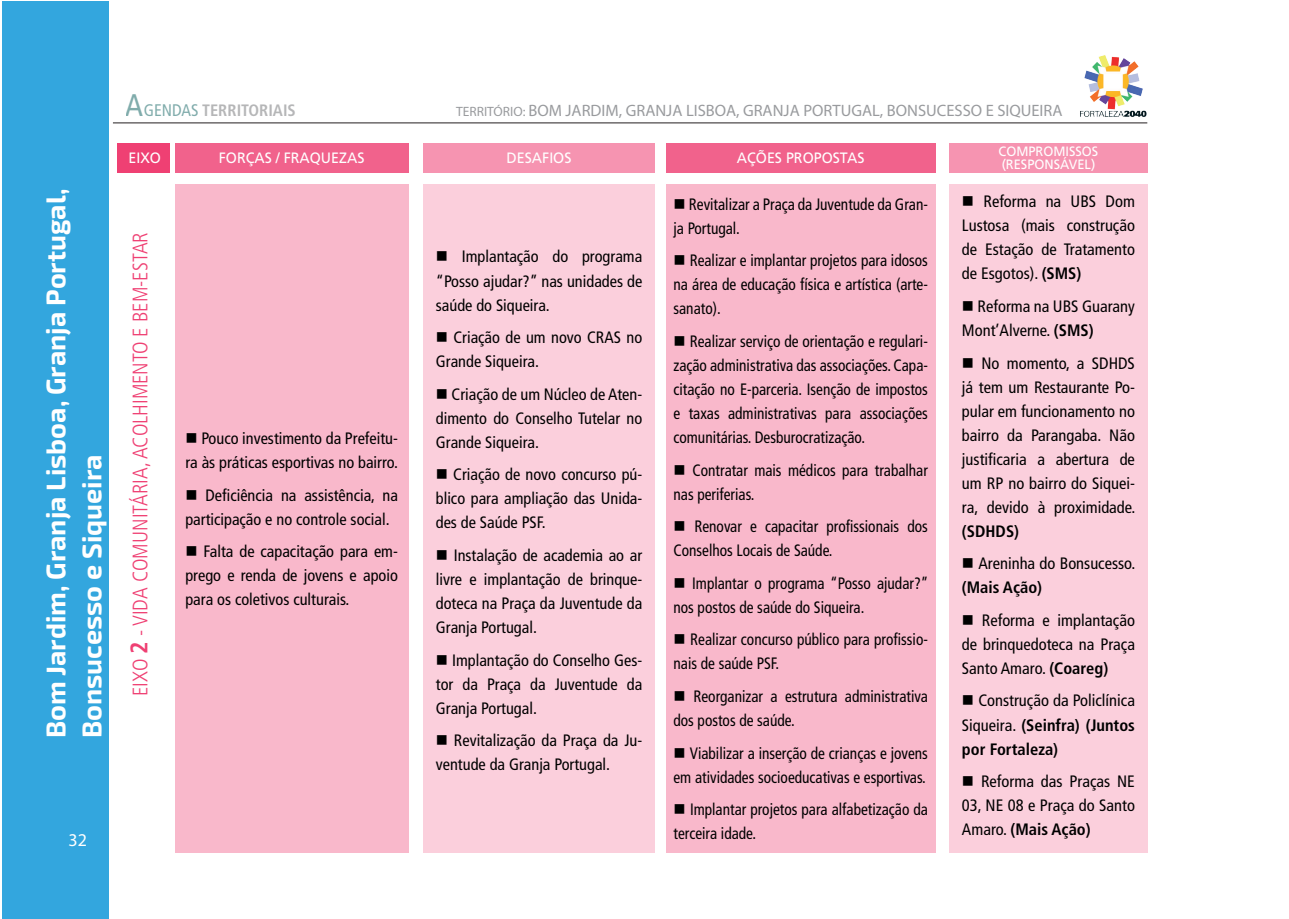
<style>
.page{position:relative;width:1289px;height:919px;background:#fff}
.page>*{position:absolute;margin:0;border:0;box-sizing:border-box;transform-origin:0 0}
.t1{font:700 27px/36px "Exo 2.0";color:#fff}
.t2{font:300 condensed 21px "Frutiger LT Std";color:#ef4073}
.t3{font:18px "Myriad Pro";color:#fff}
.t4{font:condensed 16.5px/24px "Frutiger LT Std";color:#000;text-align:justify}
.t5{font:condensed 16.5px/24px "Frutiger LT Std";color:#000;scale:.93 1}
.t6{font:16.5px "Myriad Pro";color:#999b9e}
.t7{font:700 condensed 16.5px "Frutiger LT Std";color:#6c6d70}
.t8{font:700 condensed 16.5px "Frutiger LT Std";color:#000}
.t9{font:15px "Frutiger LT Std";color:#fff;scale:.95 1}
.t10{font:13.5px/12.8px "Frutiger LT Std";color:#fff;scale:.95 1}
.s1{font-weight:400;font-size:31.2px;color:#025958}
.s2{font-weight:400;font-size:16.8px;color:#025958}
.s3{font-size:13.5px}
.s4{font-weight:700;font-size:24px}
.s5{font-weight:700}
</style>
<div class="page">
<div style="left:2px;top:1px;width:107px;height:917px;background:#33a6de"></div>
<hr style="left:113px;top:122px;width:1034px;height:1px;background:#231f20">
<img style="left:1080px;top:55px;width:67px;height:62px">
<div style="left:949px;top:184px;width:198px;height:668px;background:#fbcfdc"></div>
<div style="left:666px;top:184px;width:269px;height:668px;background:#f9b8cb"></div>
<div style="left:423px;top:184px;width:232px;height:668px;background:#fbcfdc"></div>
<div style="left:175px;top:184px;width:233px;height:668px;background:#f9b8cb"></div>
<div style="left:175px;top:143px;width:233px;height:30px;background:#f1628c"></div>
<div style="left:117px;top:143px;width:53px;height:30px;background:#ef4073"></div>
<div style="left:423px;top:143px;width:232px;height:30px;background:#f694b1"></div>
<div style="left:666px;top:143px;width:269px;height:30px;background:#f1628c"></div>
<div style="left:949px;top:144px;width:198px;height:29px;background:#f694b1"></div>
<h1 class="t1" style="left:39px;top:738px;width:550px;rotate:-90deg">Bom Jardim, Granja Lisboa, Granja Portugal,<br>Bonsucesso e Siqueira</h1>
<p class="t3" style="left:69px;top:828px;width:20px">32</p>
<p class="t7" style="left:126px;top:101px;width:171px"><span class="s1">A</span><span class="s2">GENDAS</span> TERRITORIAIS</p>
<p class="t6" style="left:456px;top:100px;width:608px"><span class="s3">TERRITÓRIO:</span> BOM JARDIM, GRANJA LISBOA, GRANJA PORTUGAL, BONSUCESSO E SIQUEIRA</p>
<p class="t9" style="left:128px;top:149px;width:36px">EIXO</p>
<p class="t9" style="left:219px;top:149px;width:155px">FORÇAS / FRAQUEZAS</p>
<p class="t9" style="left:506px;top:149px;width:70px">DESAFIOS</p>
<p class="t9" style="left:737px;top:149px;width:136px">AÇÕES PROPOSTAS</p>
<p class="t10" style="left:998px;top:145px;width:107px">COMPROMISSOS (RESPONSÁVEL)</p>
<p class="t2" style="left:128px;top:696px;width:465px;rotate:-90deg">EIXO <span class="s4">2</span> - VIDA COMUNITÁRIA, ACOLHIMENTO E BEM-ESTAR</p>
<p class="t4" style="left:185px;top:426px;width:214px">■ Pouco investimento da Prefeitu&shy;ra às práticas esportivas no bairro.</p>
<p class="t4" style="left:185px;top:483px;width:214px">■ Deficiência na assistência, na participação e no controle social.</p>
<p class="t4" style="left:185px;top:539px;width:214px">■ Falta de capacitação para em&shy;prego e renda de jovens e apoio para os coletivos culturais.</p>
<p class="t4" style="left:436px;top:245px;width:208px">■ Implantação do programa “Posso ajudar?” nas unidades de saúde do Siqueira.</p>
<p class="t4" style="left:436px;top:325px;width:208px">■ Criação de um novo CRAS no<br>Grande Siqueira.</p>
<p class="t4" style="left:436px;top:382px;width:208px">■ Criação de um Núcleo de Aten&shy;dimento do Conselho Tutelar no Grande Siqueira.</p>
<p class="t4" style="left:436px;top:462px;width:208px">■ Criação de novo concurso pú&shy;blico para ampliação das Unida&shy;des de Saúde PSF.</p>
<p class="t4" style="left:436px;top:543px;width:208px">■ Instalação de academia ao ar livre e implantação de brinque&shy;doteca na Praça da Juventude da Granja Portugal.</p>
<p class="t4" style="left:436px;top:647px;width:208px">■ Implantação do Conselho Ges&shy;tor da Praça da Juventude da Granja Portugal.</p>
<p class="t4" style="left:436px;top:728px;width:208px">■ Revitalização da Praça da Ju&shy;ventude da Granja Portugal.</p>
<p class="t5" style="left:673px;top:192px;width:275px">■ Revitalizar a Praça da Juventude da Gran&shy;ja Portugal.</p>
<p class="t5" style="left:673px;top:249px;width:275px;text-align:justify">■ Realizar e implantar projetos para idosos na área de educação física e artística (arte&shy;sanato).</p>
<p class="t5" style="left:673px;top:329px;width:275px;text-align:justify">■ Realizar serviço de orientação e regulari&shy;zação administrativa das associações. Capa&shy;citação no E-parceria. Isenção de impostos e taxas administrativas para associações comunitárias. Desburocratização.</p>
<p class="t5" style="left:673px;top:458px;width:275px">■ Contratar mais médicos para trabalhar nas periferias.</p>
<p class="t5" style="left:673px;top:514px;width:275px">■ Renovar e capacitar profissionais dos<br>Conselhos Locais de Saúde.</p>
<p class="t5" style="left:673px;top:571px;width:276px">■ Implantar o programa “Posso ajudar?” nos postos de saúde do Siqueira.</p>
<p class="t5" style="left:673px;top:627px;width:275px">■ Realizar concurso público para profissio&shy;nais de saúde PSF.</p>
<p class="t5" style="left:673px;top:684px;width:275px">■ Reorganizar a estrutura administrativa dos postos de saúde.</p>
<p class="t5" style="left:673px;top:741px;width:275px">■ Viabilizar a inserção de crianças e jovens em atividades socioeducativas e esportivas.</p>
<p class="t5" style="left:673px;top:797px;width:275px">■ Implantar projetos para alfabetização da terceira idade.</p>
<p class="t4" style="left:962px;top:190px;width:174px">■ Reforma na UBS Dom Lustosa (mais construção de Estação de Tratamento de Esgotos). <span class="s5">(SMS)</span></p>
<p class="t4" style="left:962px;top:294px;width:174px">■ Reforma na UBS Guarany<br>Mont’Alverne. <span class="s5">(SMS)</span></p>
<p class="t4" style="left:962px;top:351px;width:175px">■ No momento, a SDHDS já tem um Restaurante Po&shy;pular em funcionamento no bairro da Parangaba. Não justificaria a abertura de um RP no bairro do Siquei&shy;ra, devido à proximidade.</p>
<p class="t8" style="left:962px;top:521px;width:59px">(SDHDS)</p>
<p class="t4" style="left:962px;top:551px;width:175px">■ Areninha do Bonsucesso. <span class="s5">(Mais Ação)</span></p>
<p class="t4" style="left:962px;top:608px;width:174px">■ Reforma e implantação de brinquedoteca na Praça Santo Amaro. <span class="s5">(Coareg)</span></p>
<p class="t4" style="left:962px;top:688px;width:174px">■ Construção da Policlínica Siqueira. <span class="s5">(Seinfra) (Juntos por Fortaleza)</span></p>
<p class="t4" style="left:962px;top:769px;width:174px">■ Reforma das Praças NE 03, NE 08 e Praça do Santo Amaro. <span class="s5">(Mais Ação)</span></p>
</div>
